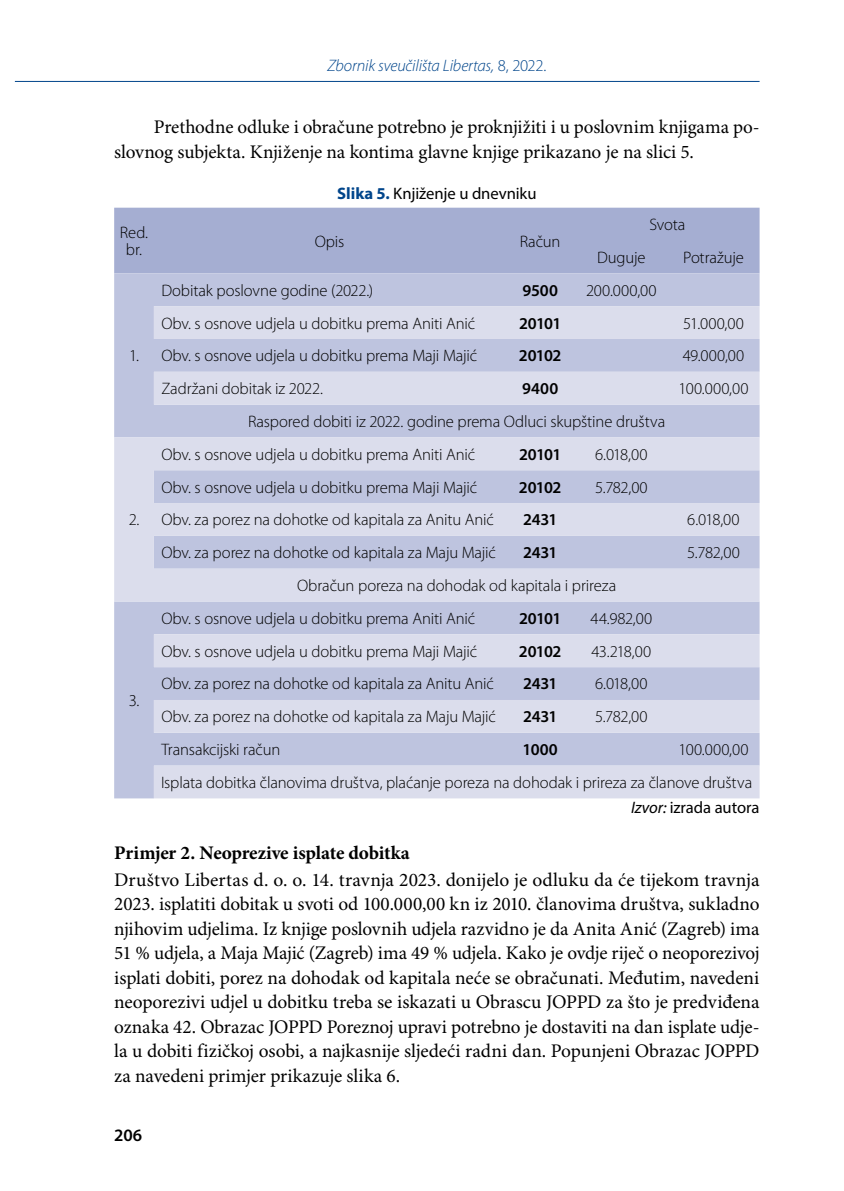
<style>
.page{position:relative;width:844px;height:1191px;background:#fff}
.page>*{position:absolute;margin:0;border:0;box-sizing:border-box;transform-origin:0 0}
.t1{font:19.25px/24.5px "Minion Diamant";letter-spacing:-.01em;color:#000}
.t2{font:700 19.25px "Minion Diamant";letter-spacing:-.01em;color:#000}
.t3{font:600 17.5px "Myriad Pro";color:#000}
.t4{font:300 16.62px/17.5px "Myriad Pro";letter-spacing:-.01em;color:#000;text-align:center}
.t5{font:600 16.62px "Myriad Pro";letter-spacing:-.025em;color:#000}
.t6{font:16.62px "Myriad Pro";letter-spacing:-.005em;color:#000}
.t7{font:italic 300 16.62px "Myriad Pro";letter-spacing:-.01em;color:#00458b}
.s1{font-style:normal}
.s2{font-weight:700;color:#00458b}
.s3{font-style:italic}
</style>
<div class="page">
<hr style="left:15px;top:81px;width:744px;height:1px;background:#00458b">
<div style="left:114px;top:208px;width:645px;height:65px;background:#a5aed2"></div>
<div style="left:114px;top:273px;width:645px;height:33px;background:#bec4df"></div>
<svg style="left:114px;top:306px;width:645px;height:492px;fill:#dbddec"></svg>
<p class="t7" style="left:327px;top:57px;width:220px">Zbornik sveučilišta Libertas, <span class="s1">8, 2022.</span></p>
<p class="t1" style="left:114px;top:115px;width:646px;text-indent:40px">Prethodne odluke i obračune potrebno je proknjižiti i u poslovnim knjigama po&shy;slovnog subjekta. Knjiženje na kontima glavne knjige prikazano je na slici 5.</p>
<p class="t6" style="left:337px;top:183px;width:201px"><span class="s2">Slika 5.</span> Knjiženje u dnevniku</p>
<p class="t4" style="left:120px;top:224px;width:30px">Red. br.</p>
<p class="t4" style="left:314px;top:232px;width:31px">Opis</p>
<p class="t4" style="left:520px;top:232px;width:42px">Račun</p>
<p class="t4" style="left:649px;top:216px;width:37px">Svota</p>
<p class="t4" style="left:597px;top:249px;width:50px">Duguje</p>
<p class="t4" style="left:683px;top:249px;width:62px">Potražuje</p>
<p class="t4" style="left:129px;top:347px;width:11px">1.</p>
<p class="t4" style="left:129px;top:511px;width:12px">2.</p>
<p class="t4" style="left:161px;top:282px;width:213px">Dobitak poslovne godine (2022.)</p>
<p class="t5" style="left:522px;top:279px;width:37px">9500</p>
<p class="t4" style="left:586px;top:282px;width:72px">200.000,00</p>
<p class="t4" style="left:161px;top:314px;width:315px">Obv. s osnove udjela u dobitku prema Aniti Anić</p>
<p class="t5" style="left:519px;top:312px;width:44px">20101</p>
<p class="t4" style="left:683px;top:314px;width:62px">51.000,00</p>
<p class="t4" style="left:161px;top:347px;width:317px">Obv. s osnove udjela u dobitku prema Maji Majić</p>
<p class="t5" style="left:518px;top:345px;width:44px">20102</p>
<p class="t4" style="left:682px;top:347px;width:63px">49.000,00</p>
<p class="t4" style="left:161px;top:380px;width:163px">Zadržani dobitak iz 2022.</p>
<p class="t5" style="left:522px;top:378px;width:38px">9400</p>
<p class="t4" style="left:678px;top:380px;width:71px">100.000,00</p>
<p class="t4" style="left:248px;top:413px;width:418px">Raspored dobiti iz 2022. godine prema Odluci skupštine društva</p>
<p class="t4" style="left:161px;top:446px;width:315px">Obv. s osnove udjela u dobitku prema Aniti Anić</p>
<p class="t5" style="left:519px;top:443px;width:44px">20101</p>
<p class="t4" style="left:595px;top:446px;width:54px">6.018,00</p>
<p class="t4" style="left:161px;top:478px;width:317px">Obv. s osnove udjela u dobitku prema Maji Majić</p>
<p class="t5" style="left:519px;top:476px;width:44px">20102</p>
<p class="t4" style="left:595px;top:478px;width:54px">5.782,00</p>
<p class="t4" style="left:161px;top:511px;width:334px">Obv. za porez na dohotke od kapitala za Anitu Anić</p>
<p class="t5" style="left:523px;top:509px;width:36px">2431</p>
<p class="t4" style="left:687px;top:511px;width:54px">6.018,00</p>
<p class="t4" style="left:161px;top:544px;width:336px">Obv. za porez na dohotke od kapitala za Maju Majić</p>
<p class="t5" style="left:523px;top:542px;width:36px">2431</p>
<p class="t4" style="left:687px;top:544px;width:54px">5.782,00</p>
<p class="t4" style="left:297px;top:577px;width:320px">Obračun poreza na dohodak od kapitala i prireza</p>
<p class="t4" style="left:161px;top:610px;width:315px">Obv. s osnove udjela u dobitku prema Aniti Anić</p>
<p class="t5" style="left:519px;top:607px;width:44px">20101</p>
<p class="t4" style="left:590px;top:610px;width:63px">44.982,00</p>
<p class="t4" style="left:161px;top:642px;width:317px">Obv. s osnove udjela u dobitku prema Maji Majić</p>
<p class="t5" style="left:518px;top:640px;width:44px">20102</p>
<p class="t4" style="left:591px;top:642px;width:61px">43.218,00</p>
<p class="t4" style="left:161px;top:675px;width:334px">Obv. za porez na dohotke od kapitala za Anitu Anić</p>
<p class="t5" style="left:523px;top:673px;width:36px">2431</p>
<p class="t4" style="left:595px;top:675px;width:54px">6.018,00</p>
<p class="t4" style="left:161px;top:708px;width:336px">Obv. za porez na dohotke od kapitala za Maju Majić</p>
<p class="t5" style="left:523px;top:706px;width:36px">2431</p>
<p class="t4" style="left:595px;top:708px;width:54px">5.782,00</p>
<p class="t4" style="left:161px;top:741px;width:120px">Transakcijski račun</p>
<p class="t5" style="left:522px;top:739px;width:37px">1000</p>
<p class="t4" style="left:129px;top:692px;width:12px">3.</p>
<p class="t4" style="left:161px;top:733px;width:592px;line-height:32.7px;text-align:right">100.000,00<br>Isplata dobitka članovima društva, plaćanje poreza na dohodak i prireza za članove društva</p>
<p class="t6" style="left:631px;top:797px;width:130px"><span class="s3">Izvor:</span> izrada autora</p>
<p class="t2" style="left:114px;top:841px;width:297px">Primjer 2. Neoprezive isplate dobitka</p>
<p class="t1" style="left:114px;top:867px;width:647px;text-align:justify">Društvo Libertas d. o. o. 14. travnja 2023. donijelo je odluku da će tijekom travnja 2023. isplatiti dobitak u svoti od 100.000,00 kn iz 2010. članovima društva, sukladno njihovim udjelima. Iz knjige poslovnih udjela razvidno je da Anita Anić (Zagreb) ima 51 % udjela, a Maja Majić (Zagreb) ima 49 % udjela. Kako je ovdje riječ o neoporezivoj isplati dobiti, porez na dohodak od kapitala neće se obračunati. Međutim, navedeni neoporezivi udjel u dobitku treba se iskazati u Obrascu JOPPD za što je predviđena oznaka 42. Obrazac JOPPD Poreznoj upravi potrebno je dostaviti na dan isplate udje&shy;la u dobiti fizičkoj osobi, a najkasnije sljedeći radni dan. Popunjeni Obrazac JOPPD za navedeni primjer prikazuje slika 6.</p>
<p class="t3" style="left:114px;top:1124px;width:29px">206</p>
</div>
